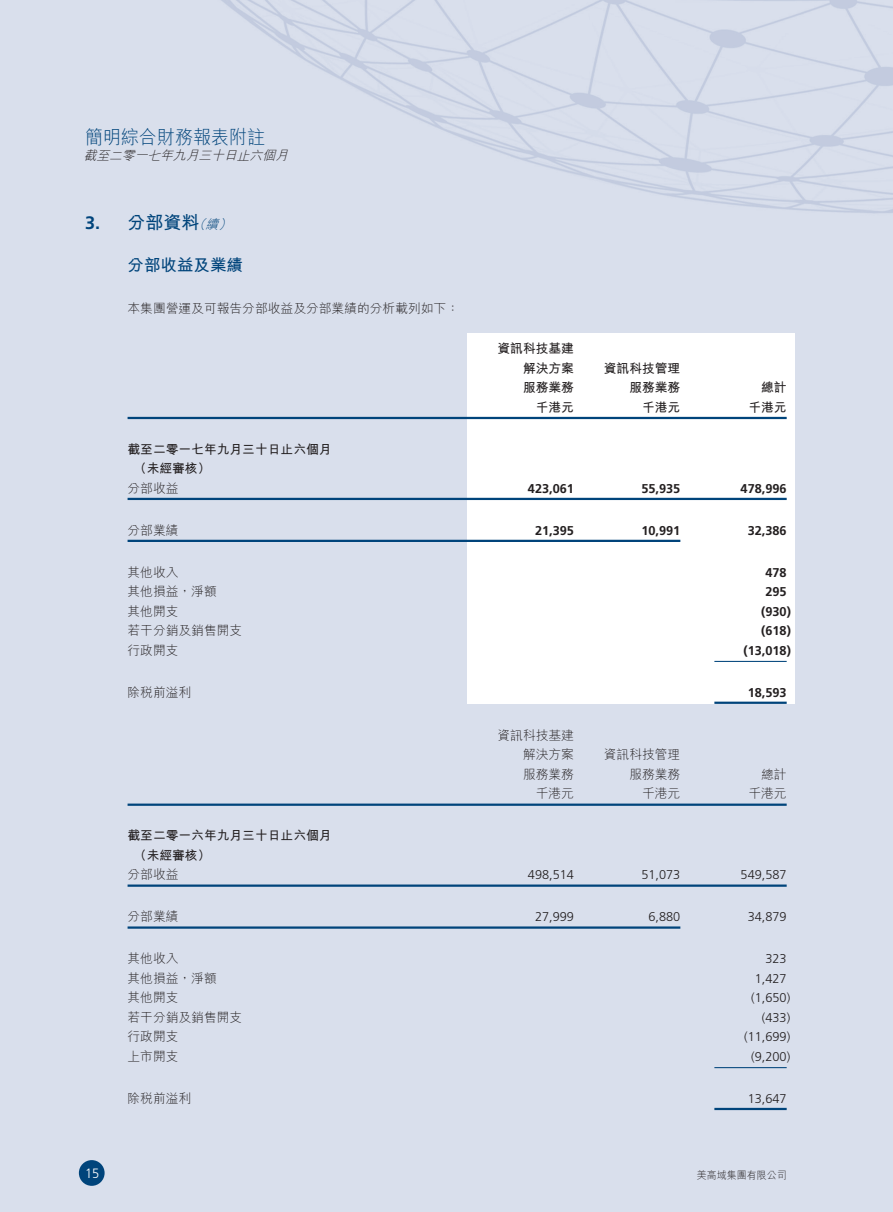
<style>
.page{position:relative;width:893px;height:1212px;background:#fff}
.page>*{position:absolute;margin:0;border:0;box-sizing:border-box;transform-origin:0 0}
.Heading_2{font:300 18.9px "M Hei HK";color:#00447b;scale:.95 1}
.Subhead_1{font:700 18px "M Hei HK";color:#00447b}
.Subhead_1-2{font:700 18px "Frutiger LT Std";color:#00447b}
.Subhead_2{font:700 16.5px "M Hei HK";color:#00447b}
.t1{font:300 13.5px "Frutiger LT Std";color:#fff;scale:.95 1}
.Table_2_Colume{font:300 12.75px "M Hei HK";color:#231f20}
.Table_2_Colume-2{font:700 12.75px "M Hei HK";color:#231f20}
.Table_2_Colume-3{font:300 12.75px "Frutiger LT Std";color:#231f20}
.Table_2_Colume-4{font:700 12.75px "Frutiger LT Std";color:#231f20}
.Body_text{font:300 12.75px "M Hei HK";color:#231f20}
.Date{font:italic 300 12.75px "M Hei HK";color:#231f20}
.Subhead_1-3{font:italic 300 12.75px "M Hei HK";color:#00447b}
.t2{font:300 10.5px "M Hei HK";color:#231f20;scale:.95 1}
</style>
<div class="page">
<div style="left:0;top:0;width:892px;height:1212px;background:#d9dfec"></div>
<div style="left:79px;top:1160px;width:26px;height:26px;background:#00447b;border-radius:50%"></div>
<img style="left:221px;top:0;width:671px;height:213px">
<div style="left:467px;top:333px;width:328px;height:371px;background:#fff"></div>
<hr style="left:128px;top:417px;width:659px;height:2px;background:#00447b">
<hr style="left:128px;top:498px;width:659px;height:2px;background:#00447b">
<hr style="left:128px;top:540px;width:552px;height:2px;background:#00447b">
<hr style="left:714px;top:661px;width:73px;height:1px;background:#00447b">
<hr style="left:714px;top:702px;width:73px;height:2px;background:#00447b">
<hr style="left:128px;top:803px;width:659px;height:3px;background:#00447b">
<hr style="left:128px;top:884px;width:659px;height:3px;background:#00447b">
<hr style="left:128px;top:926px;width:552px;height:3px;background:#00447b">
<hr style="left:714px;top:1067px;width:73px;height:1px;background:#00447b">
<hr style="left:714px;top:1108px;width:73px;height:2px;background:#00447b">
<p class="Heading_2" style="left:85px;top:127px;width:191px">簡明綜合財務報表附註</p>
<p class="Date" style="left:84px;top:149px;width:209px">截至二零一七年九月三十日止六個月</p>
<p class="Subhead_1-2" style="left:85px;top:212px;width:17px">3.</p>
<p class="Subhead_1" style="left:128px;top:209px;width:73px">分部資料</p>
<p class="Subhead_1-3" style="left:206px;top:217px;width:18px">續</p>
<p class="Subhead_1-3" style="left:193px;top:217px;width:18px">（</p>
<p class="Subhead_1-3" style="left:218px;top:217px;width:18px">(</p>
<p class="Subhead_2" style="left:128px;top:253px;width:117px">分部收益及業績</p>
<p class="Body_text" style="left:128px;top:301px;width:333px">本集團營運及可報告分部收益及分部業績的分析載列如下：</p>
<p class="Table_2_Colume-2" style="left:128px;top:440px;width:206px">截至二零一七年九月三十日止六個月</p>
<p class="Table_2_Colume-2" style="left:134px;top:459px;width:78px">（未經審核(</p>
<p class="Table_2_Colume" style="left:128px;top:481px;width:52px">分部收益</p>
<p class="Table_2_Colume" style="left:128px;top:523px;width:52px">分部業績</p>
<p class="Table_2_Colume" style="left:128px;top:565px;width:52px">其他收入</p>
<p class="Table_2_Colume" style="left:128px;top:585px;width:91px">其他損益，淨額</p>
<p class="Table_2_Colume" style="left:128px;top:604px;width:52px">其他開支</p>
<p class="Table_2_Colume" style="left:128px;top:624px;width:116px">若干分銷及銷售開支</p>
<p class="Table_2_Colume" style="left:128px;top:643px;width:52px">行政開支</p>
<p class="Table_2_Colume" style="left:128px;top:685px;width:65px">除稅前溢利</p>
<p class="t1" style="left:85px;top:1165px;width:17px">15</p>
<p class="Table_2_Colume-2" style="left:128px;top:826px;width:206px">截至二零一六年九月三十日止六個月</p>
<p class="Table_2_Colume-2" style="left:134px;top:846px;width:78px">（未經審核(</p>
<p class="Table_2_Colume" style="left:128px;top:868px;width:52px">分部收益</p>
<p class="Table_2_Colume" style="left:128px;top:910px;width:52px">分部業績</p>
<p class="Table_2_Colume" style="left:128px;top:952px;width:52px">其他收入</p>
<p class="Table_2_Colume" style="left:128px;top:971px;width:91px">其他損益，淨額</p>
<p class="Table_2_Colume" style="left:128px;top:991px;width:52px">其他開支</p>
<p class="Table_2_Colume" style="left:128px;top:1010px;width:116px">若干分銷及銷售開支</p>
<p class="Table_2_Colume" style="left:128px;top:1030px;width:52px">行政開支</p>
<p class="Table_2_Colume" style="left:128px;top:1049px;width:52px">上市開支</p>
<p class="Table_2_Colume" style="left:128px;top:1091px;width:65px">除稅前溢利</p>
<p class="Table_2_Colume-2" style="left:498px;top:339px;width:78px">資訊科技基建</p>
<p class="Table_2_Colume-2" style="left:523px;top:359px;width:52px">解決方案</p>
<p class="Table_2_Colume-2" style="left:604px;top:359px;width:78px">資訊科技管理</p>
<p class="Table_2_Colume-2" style="left:523px;top:378px;width:52px">服務業務</p>
<p class="Table_2_Colume-2" style="left:629px;top:378px;width:52px">服務業務</p>
<p class="Table_2_Colume-2" style="left:761px;top:378px;width:27px">總計</p>
<p class="Table_2_Colume-2" style="left:536px;top:398px;width:40px">千港元</p>
<p class="Table_2_Colume-2" style="left:642px;top:398px;width:40px">千港元</p>
<p class="Table_2_Colume-2" style="left:748px;top:398px;width:40px">千港元</p>
<p class="Table_2_Colume-4" style="left:528px;top:481px;width:48px">423,061</p>
<p class="Table_2_Colume-4" style="left:641px;top:481px;width:40px">55,935</p>
<p class="Table_2_Colume-4" style="left:741px;top:481px;width:48px">478,996</p>
<p class="Table_2_Colume-4" style="left:535px;top:523px;width:40px">21,395</p>
<p class="Table_2_Colume-4" style="left:641px;top:523px;width:40px">10,991</p>
<p class="Table_2_Colume-4" style="left:748px;top:523px;width:40px">32,386</p>
<p class="Table_2_Colume-4" style="left:765px;top:565px;width:23px">478</p>
<p class="Table_2_Colume-4" style="left:765px;top:584px;width:23px">295</p>
<p class="Table_2_Colume-4" style="left:761px;top:604px;width:31px">)930(</p>
<p class="Table_2_Colume-4" style="left:761px;top:623px;width:31px">)618(</p>
<p class="Table_2_Colume-4" style="left:743px;top:643px;width:49px">)13,018(</p>
<p class="Table_2_Colume-4" style="left:748px;top:684px;width:40px">18,593</p>
<p class="Table_2_Colume" style="left:498px;top:729px;width:78px">資訊科技基建</p>
<p class="Table_2_Colume" style="left:523px;top:748px;width:52px">解決方案</p>
<p class="Table_2_Colume" style="left:604px;top:748px;width:78px">資訊科技管理</p>
<p class="Table_2_Colume" style="left:523px;top:768px;width:52px">服務業務</p>
<p class="Table_2_Colume" style="left:629px;top:768px;width:52px">服務業務</p>
<p class="Table_2_Colume" style="left:761px;top:768px;width:27px">總計</p>
<p class="Table_2_Colume" style="left:536px;top:787px;width:40px">千港元</p>
<p class="Table_2_Colume" style="left:642px;top:787px;width:40px">千港元</p>
<p class="Table_2_Colume" style="left:748px;top:787px;width:40px">千港元</p>
<p class="Table_2_Colume-3" style="left:528px;top:868px;width:48px">498,514</p>
<p class="Table_2_Colume-3" style="left:641px;top:868px;width:40px">51,073</p>
<p class="Table_2_Colume-3" style="left:741px;top:868px;width:48px">549,587</p>
<p class="Table_2_Colume-3" style="left:535px;top:910px;width:40px">27,999</p>
<p class="Table_2_Colume-3" style="left:648px;top:910px;width:33px">6,880</p>
<p class="Table_2_Colume-3" style="left:748px;top:910px;width:40px">34,879</p>
<p class="Table_2_Colume-3" style="left:765px;top:952px;width:23px">323</p>
<p class="Table_2_Colume-3" style="left:755px;top:971px;width:33px">1,427</p>
<p class="Table_2_Colume-3" style="left:751px;top:991px;width:40px">)1,650(</p>
<p class="Table_2_Colume-3" style="left:762px;top:1010px;width:30px">)433(</p>
<p class="Table_2_Colume-3" style="left:744px;top:1030px;width:48px">)11,699(</p>
<p class="Table_2_Colume-3" style="left:751px;top:1049px;width:40px">)9,200(</p>
<p class="Table_2_Colume-3" style="left:748px;top:1091px;width:40px">13,647</p>
<p class="t2" style="left:697px;top:1169px;width:96px">美高域集團有限公司</p>
</div>
